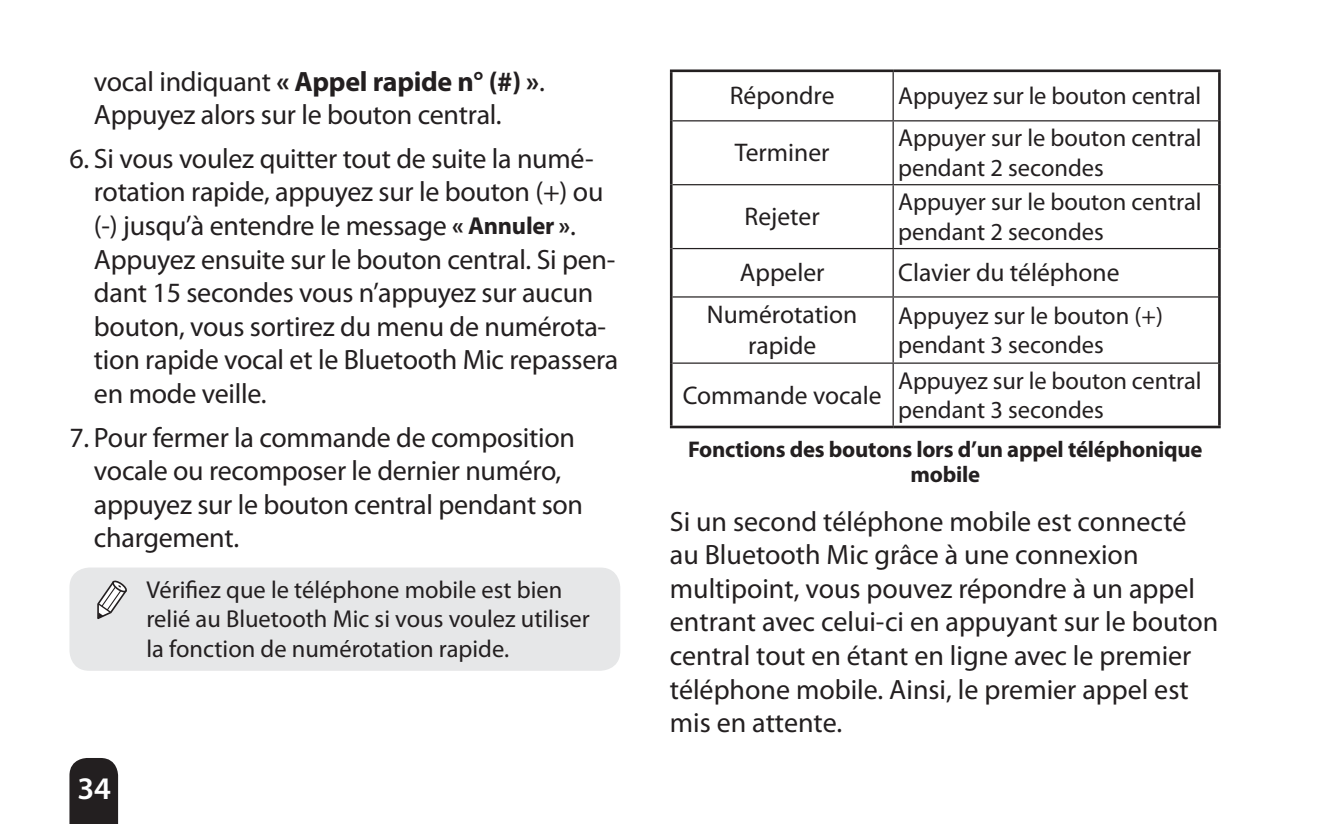
<style>
.page{position:relative;width:1320px;height:824px;background:#fff}
.page>*{position:absolute;margin:0;border:0;box-sizing:border-box;transform-origin:0 0}
.t1{font:600 31.5px "Myriad Pro";color:#fff}
.t2{font:28px/33.6px "Myriad Pro";letter-spacing:-.01em;color:#231f20}
.t3{font:25.55px/30.8px "Myriad Pro";color:#231f20;text-align:center}
.t4{font:24.5px/29.4px "Myriad Pro";color:#231f20}
.t5{font:700 22.75px/24.5px "Myriad Pro";letter-spacing:-.01em;color:#231f20;text-align:center}
.s1{font-weight:700}
.s2{font-weight:700;font-size:24.5px}
</style>
<div class="page">
<div style="left:69px;top:758px;width:49px;height:65px;background:#231f20"></div>
<div style="left:69px;top:567px;width:551px;height:103px;background:#e6e7e8;border-radius:20px"></div>
<svg style="left:97px;top:580px;width:30px;height:39px"></svg>
<hr style="left:892px;top:72px;width:1px;height:48px;background:#231f20">
<hr style="left:672px;top:120px;width:221px;height:1px;background:#231f20">
<hr style="left:893px;top:120px;width:325px;height:1px;background:#231f20">
<hr style="left:892px;top:121px;width:1px;height:63px;background:#231f20">
<hr style="left:672px;top:184px;width:221px;height:1px;background:#231f20">
<hr style="left:893px;top:184px;width:325px;height:1px;background:#231f20">
<hr style="left:892px;top:185px;width:1px;height:63px;background:#231f20">
<hr style="left:672px;top:248px;width:221px;height:1px;background:#231f20">
<hr style="left:893px;top:248px;width:325px;height:1px;background:#231f20">
<hr style="left:892px;top:249px;width:1px;height:47px;background:#231f20">
<hr style="left:672px;top:296px;width:221px;height:1px;background:#231f20">
<hr style="left:893px;top:296px;width:325px;height:1px;background:#231f20">
<hr style="left:892px;top:297px;width:1px;height:65px;background:#231f20">
<hr style="left:672px;top:362px;width:221px;height:2px;background:#231f20">
<hr style="left:893px;top:362px;width:325px;height:2px;background:#231f20">
<hr style="left:892px;top:364px;width:1px;height:61px;background:#231f20">
<hr style="left:670px;top:69px;width:223px;height:3px;background:#231f20">
<hr style="left:670px;top:72px;width:2px;height:49px;background:#231f20">
<hr style="left:893px;top:69px;width:327px;height:3px;background:#231f20">
<hr style="left:1218px;top:72px;width:2px;height:49px;background:#231f20">
<hr style="left:670px;top:121px;width:2px;height:64px;background:#231f20">
<hr style="left:1218px;top:121px;width:2px;height:64px;background:#231f20">
<hr style="left:670px;top:185px;width:2px;height:63px;background:#231f20">
<hr style="left:1218px;top:185px;width:2px;height:63px;background:#231f20">
<hr style="left:670px;top:248px;width:2px;height:49px;background:#231f20">
<hr style="left:1218px;top:248px;width:2px;height:49px;background:#231f20">
<hr style="left:670px;top:297px;width:2px;height:66px;background:#231f20">
<hr style="left:1218px;top:297px;width:2px;height:66px;background:#231f20">
<hr style="left:670px;top:363px;width:2px;height:62px;background:#231f20">
<hr style="left:1218px;top:363px;width:2px;height:62px;background:#231f20">
<hr style="left:670px;top:425px;width:223px;height:3px;background:#231f20">
<hr style="left:893px;top:425px;width:327px;height:3px;background:#231f20">
<p class="t2" style="left:94px;top:67px;width:452px">vocal indiquant <span class="s1">« Appel rapide n° (#) »</span>.<br>Appuyez alors sur le bouton central.</p>
<p class="t2" style="left:94px;top:144px;width:526px;text-indent:-24px">6. Si vous voulez quitter tout de suite la numé&shy;rotation rapide, appuyez sur le bouton (+) ou (-) jusqu’à entendre le message <span class="s2">« Annuler »</span>.<br>Appuyez ensuite sur le bouton central. Si pen&shy;dant 15 secondes vous n’appuyez sur aucun bouton, vous sortirez du menu de numérota&shy;tion rapide vocal et le Bluetooth Mic repassera en mode veille.</p>
<p class="t2" style="left:94px;top:423px;width:490px;text-indent:-24px">7. Pour fermer la commande de composition vocale ou recomposer le dernier numéro, appuyez sur le bouton central pendant son chargement.</p>
<p class="t4" style="left:146px;top:577px;width:445px">Vérifiez que le téléphone mobile est bien relié au Bluetooth Mic si vous voulez utiliser la fonction de numérotation rapide.</p>
<p class="t1" style="left:77px;top:776px;width:35px">34</p>
<p class="t3" style="left:730px;top:83px;width:106px">Répondre</p>
<p class="t4" style="left:898px;top:84px;width:305px">Appuyez sur le bouton central</p>
<p class="t3" style="left:735px;top:140px;width:96px">Terminer</p>
<p class="t4" style="left:898px;top:126px;width:305px">Appuyer sur le bouton central pendant 2 secondes</p>
<p class="t3" style="left:744px;top:204px;width:77px">Rejeter</p>
<p class="t4" style="left:898px;top:190px;width:305px">Appuyer sur le bouton central pendant 2 secondes</p>
<p class="t3" style="left:740px;top:260px;width:86px">Appeler</p>
<p class="t3" style="left:898px;top:260px;width:223px">Clavier du téléphone</p>
<p class="t3" style="left:707px;top:302px;width:152px">Numérotation rapide</p>
<p class="t4" style="left:898px;top:303px;width:266px">Appuyez sur le bouton (+) pendant 3 secondes</p>
<p class="t3" style="left:682px;top:382px;width:200px">Commande vocale</p>
<p class="t4" style="left:898px;top:368px;width:305px">Appuyez sur le bouton central pendant 3 secondes</p>
<p class="t5" style="left:688px;top:439px;width:516px">Fonctions des boutons lors d’un appel téléphonique mobile</p>
<p class="t2" style="left:670px;top:507px;width:550px">Si un second téléphone mobile est connecté au Bluetooth Mic grâce à une connexion multipoint, vous pouvez répondre à un appel entrant avec celui-ci en appuyant sur le bouton central tout en étant en ligne avec le premier téléphone mobile. Ainsi, le premier appel est mis en attente.</p>
</div>
